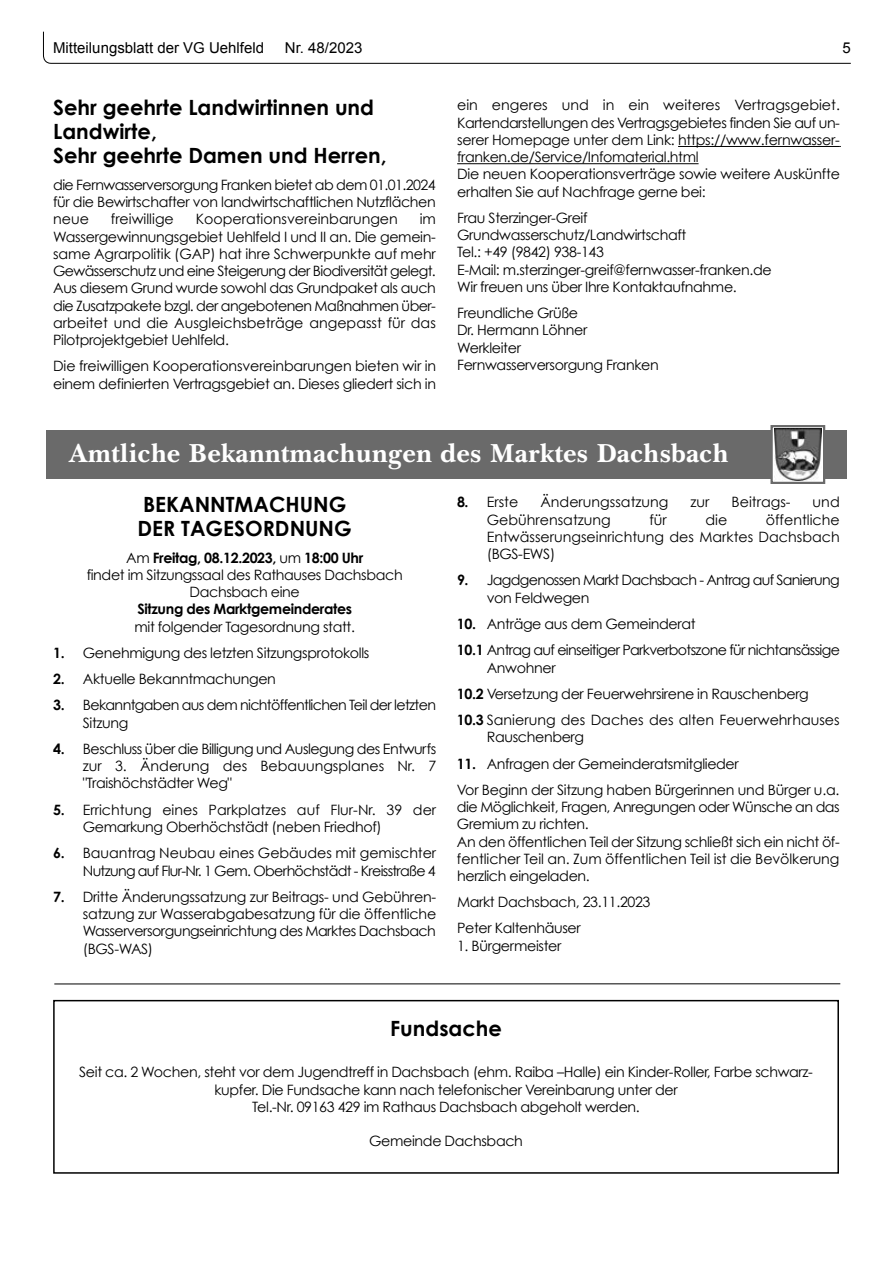
<style>
.page{position:relative;width:893px;height:1263px;background:#fff}
.page>*{position:absolute;margin:0;border:0;box-sizing:border-box;transform-origin:0 0}
.t1{font:700 26.7px "Baskerville BT";color:#fff}
.t2{font:700 21px/24px "Century Gothic";color:#000}
.t3{font:15px "Arial";color:#000}
.t4{font:14.25px/17.2px "Century Gothic";letter-spacing:-.025em;color:#000}
.t5{font:14.25px/17.2px "Century Gothic";color:#000}
.t6{font:14.25px/17.2px "Century Gothic";letter-spacing:-.045em;color:#000}
.t7{font:14.25px/17.2px "Century Gothic";letter-spacing:-.05em;color:#000}
.t8{font:700 14.25px "Century Gothic";letter-spacing:-.025em;color:#000}
.s1{font-weight:700}
</style>
<div class="page">
<svg style="left:43px;top:31px;width:808px;height:33px"></svg>
<hr style="left:678px;top:146px;width:162px;height:1px;background:#000">
<hr style="left:457px;top:163px;width:242px;height:1px;background:#000">
<div style="left:46px;top:430px;width:800px;height:49px;background:#6a6a6a"></div>
<div style="left:773px;top:427px;width:50px;height:55px;background:#1a1a1a"></div>
<div style="left:770px;top:425px;width:55px;height:59px;border:2px solid #6a6a6a"></div>
<img style="left:774px;top:429px;width:48px;height:52px">
<hr style="left:54px;top:983px;width:786px;height:1px;background:#000">
<div style="left:53px;top:1000px;width:786px;height:174px;border:2px solid #000"></div>
<p class="t3" style="left:53px;top:38px;width:212px">Mitteilungsblatt der VG Uehlfeld</p>
<p class="t3" style="left:285px;top:38px;width:79px">Nr. 48/2023</p>
<p class="t3" style="left:842px;top:38px;width:10px">5</p>
<h2 class="t2" style="left:53px;top:98px;width:335px">Sehr geehrte Landwirtinnen und<br>Landwirte,<br>Sehr geehrte Damen und Herren,</h2>
<p class="t4" style="left:53px;top:177px;width:384px;text-align:justify">die Fernwasserversorgung Franken bietet ab dem 01.01.2024 f¸r die Bewirtschafter von landwirtschaftlichen Nutzfl‰chen neue</p>
<p class="t4" style="left:53px;top:212px;width:384px;text-align:justify;text-indent:367px">im Wassergewinnungsgebiet Uehlfeld I und II an. Die gemein&shy;same Agrarpolitik (GAP) hat ihre Schwerpunkte auf mehr Gew‰sserschutz und eine Steigerung der Biodiversit‰t gelegt.<br>Aus diesem Grund wurde sowohl das Grundpaket als auch die Zusatzpakete bzgl. der angebotenen Maflnahmen ¸ber&shy;arbeitet und die Ausgleichsbetr‰ge angepasst f¸r das Pilotprojektgebiet Uehlfeld.</p>
<p class="t4" style="left:53px;top:359px;width:384px">Die freiwilligen Kooperationsvereinbarungen bieten wir in einem definierten Vertragsgebiet an. Dieses gliedert sich in</p>
<p class="t5" style="left:111px;top:212px;width:64px">freiwillige</p>
<p class="t5" style="left:196px;top:212px;width:204px">Kooperationsvereinbarungen</p>
<p class="t4" style="left:457px;top:98px;width:384px">ein engeres und in ein weiteres Vertragsgebiet.<br>Kartendarstellungen des Vertragsgebietes finden Sie auf un&shy;serer Homepage unter dem Link: https://www.fernwasser&shy;franken.de/Service/Infomaterial.html<br>Die neuen Kooperationsvertr‰ge sowie weitere Ausk¸nfte erhalten Sie auf Nachfrage gerne bei:</p>
<p class="t4" style="left:457px;top:210px;width:316px">Frau Sterzinger-Greif Grundwasserschutz/Landwirtschaft<br>Tel.: +49 (9842) 938-143<br>E-Mail: m.sterzinger-greif@fernwasser-franken.de Wir freuen uns ¸ber Ihre Kontaktaufnahme.</p>
<p class="t4" style="left:457px;top:305px;width:203px">Freundliche Gr¸fle<br>Dr. Hermann Lˆhner<br>Werkleiter<br>Fernwasserversorgung Franken</p>
<h1 class="t1" style="left:69px;top:443px;width:661px">Amtliche Bekanntmachungen des Marktes Dachsbach</h1>
<h2 class="t2" style="left:138px;top:494px;width:216px">BEKANNTMACHUNG<br>DER TAGESORDNUNG</h2>
<p class="t4" style="left:87px;top:550px;width:318px;text-align:center">Am <span class="s1">Freitag, 08.12.2023,</span> um <span class="s1">18:00 Uhr<br></span>findet im Sitzungssaal des Rathauses Dachsbach<br>Dachsbach eine</p>
<p class="t8" style="left:137px;top:603px;width:216px">Sitzung des Marktgemeinderates</p>
<p class="t4" style="left:135px;top:619px;width:222px">mit folgender Tagesordnung statt.</p>
<p class="t4" style="left:53px;top:645px;width:318px"><span class="s1">1.</span> Genehmigung des letzten Sitzungsprotokolls</p>
<p class="t4" style="left:53px;top:671px;width:224px"><span class="s1">2.</span> Aktuelle Bekanntmachungen</p>
<p class="t6" style="left:83px;top:698px;width:355px;text-indent:-30px"><span class="s1">3.</span> Bekanntgaben aus dem nichtˆffentlichen Teil der letzten<br>Sitzung</p>
<p class="t4" style="left:83px;top:741px;width:355px;text-align:justify;text-indent:-30px"><span class="s1">4.</span> Beschluss ¸ber die Billigung und Auslegung des Entwurfs zur 3. ƒnderung des Bebauungsplanes Nr. 7 "Traishˆchst‰dter Weg"</p>
<p class="t5" style="left:83px;top:802px;width:355px;text-indent:-30px"><span class="s1">5.</span> Errichtung eines Parkplatzes auf Flur-Nr. 39 der<br>Gemarkung Oberhˆchst‰dt (neben Friedhof)</p>
<p class="t4" style="left:53px;top:845px;width:385px;text-align:right"><span class="s1">6.</span> Bauantrag Neubau eines Geb‰udes mit gemischter<br>Nutzung auf Flur-Nr. 1 Gem. Oberhˆchst‰dt - Kreisstrafle 4</p>
<p class="t4" style="left:83px;top:889px;width:355px;text-align:justify;text-indent:-30px"><span class="s1">7.</span> Dritte ƒnderungssatzung zur Beitrags- und Geb¸hren - satzung zur Wasserabgabesatzung f¸r die ˆffentliche Wasserversorgungseinrichtung des Marktes Dachsbach (BGS-WAS)</p>
<p class="t4" style="left:457px;top:495px;width:63px"><span class="s1">8.</span> Erste</p>
<p class="t5" style="left:540px;top:495px;width:130px">ƒnderungssatzung</p>
<p class="t4" style="left:690px;top:495px;width:21px">zur</p>
<p class="t5" style="left:732px;top:495px;width:60px">Beitrags-</p>
<p class="t4" style="left:813px;top:495px;width:29px">und</p>
<p class="t5" style="left:487px;top:512px;width:126px">Geb¸hrensatzung</p>
<p class="t4" style="left:649px;top:512px;width:19px">f¸r</p>
<p class="t4" style="left:705px;top:512px;width:23px">die</p>
<p class="t4" style="left:487px;top:512px;width:354px;text-align:justify;text-indent:279px">ˆffentliche Entw‰sserungseinrichtung des Marktes Dachsbach (BGS-EWS)</p>
<p class="t7" style="left:487px;top:573px;width:354px;text-indent:-30px"><span class="s1">9.</span> Jagdgenossen Markt Dachsbach - Antrag auf Sanierung von Feldwegen</p>
<p class="t6" style="left:457px;top:612px;width:384px;line-height:26.2px"><span class="s1">10.</span> Antr‰ge aus dem Gemeinderat<br><span class="s1">10.1</span> Antrag auf einseitiger Parkverbotszone f¸r nichtans‰ssige</p>
<p class="t4" style="left:457px;top:655px;width:384px;line-height:26.2px;text-indent:30px">Anwohner<br><span class="s1">10.2</span> Versetzung der Feuerwehrsirene in Rauschenberg<br><span class="s1">10.3</span> Sanierung des Daches des alten Feuerwehrhauses</p>
<p class="t4" style="left:487px;top:730px;width:99px">Rauschenberg</p>
<p class="t4" style="left:457px;top:751px;width:384px;line-height:26.2px"><span class="s1">11.</span> Anfragen der Gemeinderatsmitglieder<br>Vor Beginn der Sitzung haben B¸rgerinnen und B¸rger u.a.</p>
<p class="t4" style="left:457px;top:799px;width:384px">die Mˆglichkeit, Fragen, Anregungen oder W¸nsche an das Gremium zu richten.<br>An den ˆffentlichen Teil der Sitzung schlieflt sich ein nicht ˆf&shy;fentlicher Teil an. Zum ˆffentlichen Teil ist die Bevˆlkerung herzlich eingeladen.</p>
<p class="t4" style="left:457px;top:890px;width:195px;line-height:26.2px">Markt Dachsbach, 23.11.2023<br>Peter Kaltenh‰user</p>
<p class="t4" style="left:457px;top:938px;width:106px">1. B¸rgermeister</p>
<h2 class="t2" style="left:390px;top:1018px;width:113px">Fundsache</h2>
<p class="t4" style="left:79px;top:1065px;width:735px;text-align:center">Seit ca. 2 Wochen, steht vor dem Jugendtreff in Dachsbach (ehm. Raiba ñHalle) ein Kinder-Roller, Farbe schwarz&shy;kupfer. Die Fundsache kann nach telefonischer Vereinbarung unter der<br>Tel.-Nr. 09163 429 im Rathaus Dachsbach abgeholt werden.</p>
<p class="t4" style="left:369px;top:1134px;width:155px">Gemeinde Dachsbach</p>
</div>
